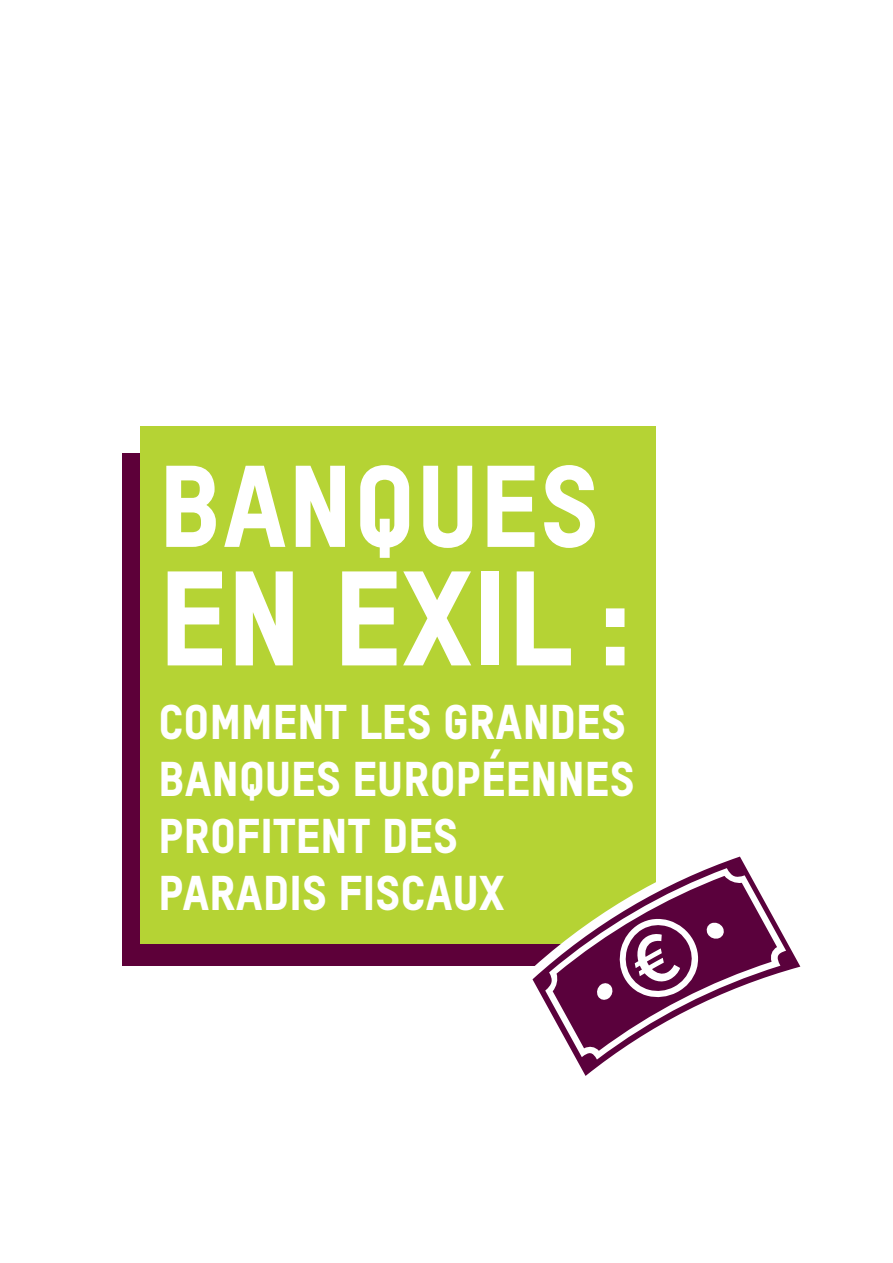
<style>
.page{position:relative;width:893px;height:1263px;background:#fff}
.page>*{position:absolute;margin:0;border:0;box-sizing:border-box;transform-origin:0 0}
.t1{font:132px "Oxfam TSTARPRO Headline";letter-spacing:-.01em;color:#fff}
.t2{font:114px "Oxfam TSTARPRO Headline";color:#fff}
.t3{font:48px/57px "Oxfam TSTARPRO Headline";letter-spacing:-.01em;color:#fff}
</style>
<div class="page">
<div style="left:123px;top:453px;width:506px;height:512px;background:#5d0039"></div>
<div style="left:140px;top:426px;width:516px;height:518px;background:#b5d334"></div>
<svg style="left:521px;top:856px;width:280px;height:220px"></svg>
<svg style="left:596px;top:918px;width:103px;height:83px"></svg>
<h2 class="t2" style="left:158px;top:420px;width:443px">BANQUES</h2>
<h1 class="t1" style="left:158px;top:518px;width:477px">EN EXIL :</h1>
<p class="t3" style="left:158px;top:689px;width:478px">COMMENT LES GRANDES<br>BANQUES EUROPÉENNES<br>PROFITENT DES<br>PARADIS FISCAUX</p>
</div>
